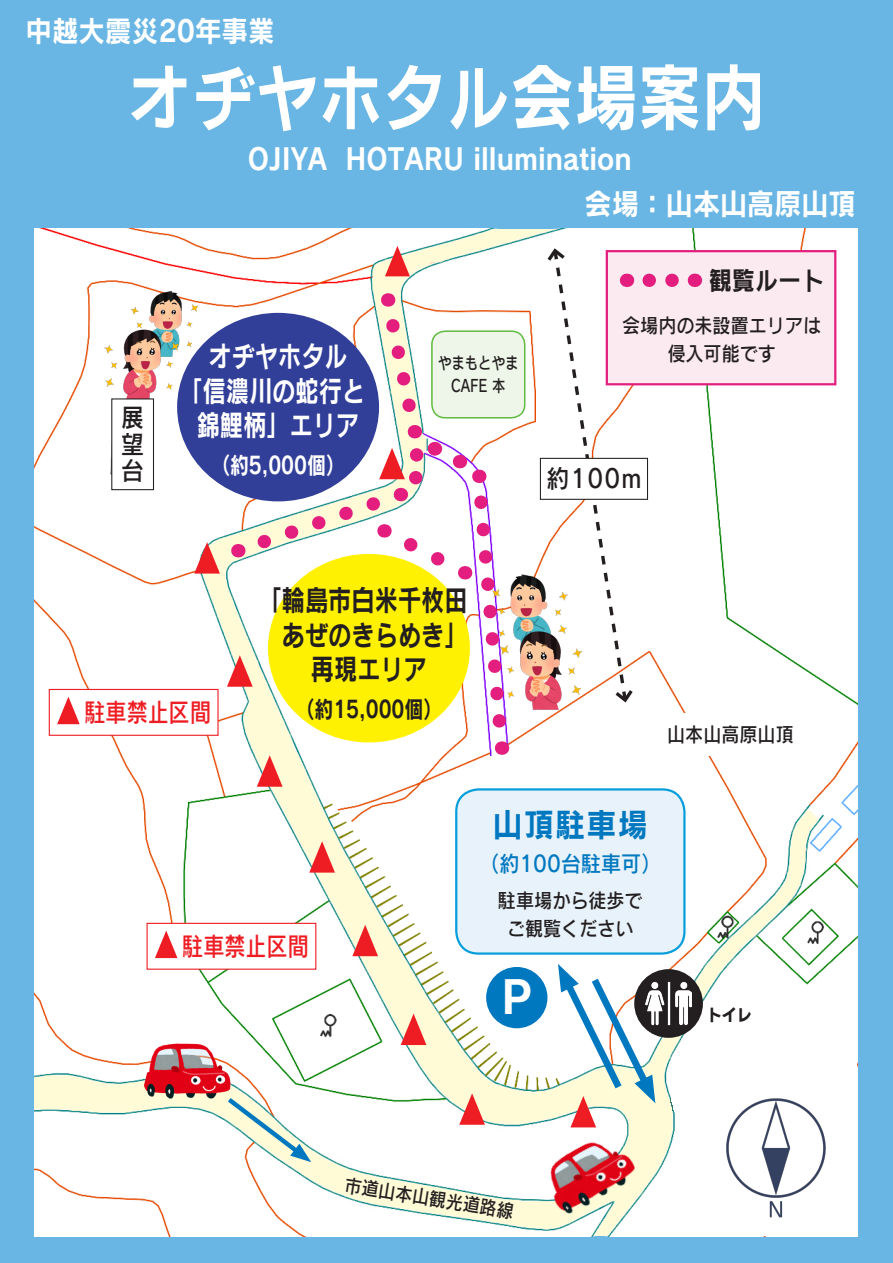
<style>
.page{position:relative;width:893px;height:1263px;background:#69b6e5}
.page>*{position:absolute;margin:0;border:0;box-sizing:border-box;transform-origin:0 0}
.t1{font:73.35px "Rodin Cattleya Pro B";color:#fff;scale:.87 1}
.t2{font:44.7px "Rodin Cattleya Pro B";color:#fff}
.t3{font:32.7px "Rodin Cattleya Pro B";letter-spacing:.05em;color:#0078c0;scale:.91 1}
.t4{font:29.85px "Rodin Cattleya Pro B";color:#fff;scale:.91 1}
.t5{font:29.25px "Rodin Cattleya Pro B";color:#fff;scale:.91 1}
.t6{font:29.1px "Rodin Cattleya Pro B";color:#231f20;scale:.8 1}
.t7{font:29.1px "Rodin Cattleya Pro B";color:#fff;scale:.8 1}
.t8{font:25.8px "Rodin Cattleya Pro DB";color:#ee1d23;scale:.82 1}
.t9{font:25.65px "Rodin Cattleya Pro B";color:#231f20;scale:.9 1}
.t10{font:25.5px "Rodin Cattleya Pro DB";letter-spacing:.05em;color:#231f20;scale:.9 1}
.t11{font:23.4px "Rodin Cattleya Pro B";color:#231f20;scale:.8 1}
.t12{font:23.4px "Rodin Cattleya Pro B";color:#fff;scale:.8 1}
.t13{font:22.35px "Rodin Cattleya Pro DB";color:#0078c0;scale:.9 1}
.t14{font:20.1px "Rodin Cattleya Pro DB";color:#231f20;scale:.9 1}
.t15{font:19.05px "Rodin Cattleya Pro DB";color:#231f20;scale:.9 1}
.t16{font:16.8px "Rodin Cattleya Pro DB";color:#231f20;scale:.8 1}
.t17{font:16.8px "Rodin Cattleya Pro EB";color:#231f20;scale:.9 1}
</style>
<div class="page">
<img style="left:35px;top:228px;width:822px;height:1008px">
<svg style="left:459px;top:1093px;width:26px;height:32px"></svg>
<svg style="left:401px;top:1013px;width:25px;height:32px"></svg>
<svg style="left:352px;top:925px;width:26px;height:31px"></svg>
<svg style="left:309px;top:841px;width:26px;height:32px"></svg>
<svg style="left:257px;top:755px;width:26px;height:32px"></svg>
<svg style="left:194px;top:542px;width:26px;height:32px"></svg>
<svg style="left:385px;top:246px;width:25px;height:30px"></svg>
<div style="left:737px;top:374px;width:40px;height:224px;background:#fff"></div>
<div style="left:826px;top:973px;width:31px;height:46px;background:#fff"></div>
<div style="left:788px;top:996px;width:50px;height:36px;background:#fff"></div>
<div style="left:682px;top:1078px;width:113px;height:50px;background:#fff"></div>
<div style="left:678px;top:1098px;width:14px;height:14px;background:#fff"></div>
<div style="left:656px;top:1107px;width:10px;height:14px;background:#fffbd6"></div>
<div style="left:658px;top:1102px;width:11px;height:14px;background:#fffbd6"></div>
<div style="left:661px;top:1107px;width:10px;height:14px;background:#fffbd6"></div>
<div style="left:659px;top:1099px;width:11px;height:14px;background:#fffbd6"></div>
<div style="left:721px;top:709px;width:119px;height:40px;background:#fff"></div>
<div style="left:148px;top:651px;width:48px;height:35px;background:#fff"></div>
<div style="left:196px;top:853px;width:60px;height:92px;background:#fff"></div>
<div style="left:223px;top:823px;width:24px;height:34px;background:#fff"></div>
<div style="left:193px;top:1009px;width:24px;height:34px;background:#fff"></div>
<div style="left:450px;top:1143px;width:125px;height:34px;background:#fff"></div>
<div style="left:408px;top:1107px;width:38px;height:35px;background:#fff"></div>
<div style="left:164px;top:446px;width:29px;height:35px;background:#fff"></div>
<div style="left:211px;top:320px;width:30px;height:35px;background:#fff"></div>
<div style="left:42px;top:258px;width:29px;height:35px;background:#fff"></div>
<svg style="left:556px;top:964px;width:101px;height:163px;background:#d8e4e4"></svg>
<svg style="left:223px;top:1093px;width:88px;height:69px;background:#e1ebe3"></svg>
<div style="left:486px;top:967px;width:61px;height:61px;background:#0078c0;border-radius:50%"></div>
<div style="left:432px;top:331px;width:93px;height:87px;background:#edf6e8;border-radius:13px"></div>
<div style="left:431px;top:330px;width:94px;height:89px;border:2px solid #65bc46;border-radius:13px"></div>
<div style="left:456px;top:789px;width:228px;height:164px;background:#e8f2fa;border-radius:22px"></div>
<div style="left:455px;top:788px;width:231px;height:167px;border:2px solid #069edb;border-radius:22px"></div>
<div style="left:634px;top:969px;width:69px;height:69px;background:#231f20;border-radius:50%"></div>
<img style="left:645px;top:982px;width:47px;height:44px">
<img style="left:142px;top:1038px;width:92px;height:68px">
<img style="left:531px;top:1122px;width:115px;height:105px">
<div style="left:540px;top:458px;width:107px;height:41px;background:#fff"></div>
<div style="left:540px;top:458px;width:108px;height:42px;border:1px solid #231f20"></div>
<div style="left:177px;top:313px;width:202px;height:188px;background:#323f99;border-radius:50%"></div>
<div style="left:647px;top:713px;width:167px;height:43px;background:#fff"></div>
<div style="left:225px;top:745px;width:19px;height:16px;background:#fff"></div>
<div style="left:81px;top:691px;width:160px;height:21px;background:#fff"></div>
<div style="left:606px;top:250px;width:230px;height:135px;background:#fbeaef;border:2px solid #e31e7e"></div>
<svg style="left:649px;top:274px;width:30px;height:13px"></svg>
<svg style="left:544px;top:246px;width:92px;height:459px"></svg>
<svg style="left:694px;top:274px;width:1px;height:13px"></svg>
<img style="left:514px;top:570px;width:56px;height:55px">
<img style="left:514px;top:625px;width:72px;height:89px">
<img style="left:129px;top:287px;width:72px;height:73px">
<img style="left:102px;top:324px;width:79px;height:80px">
<svg style="left:502px;top:741px;width:1px;height:14px"></svg>
<svg style="left:227px;top:293px;width:287px;height:442px"></svg>
<div style="left:49px;top:689px;width:169px;height:46px;background:#fff"></div>
<div style="left:49px;top:689px;width:170px;height:47px;border:1px solid #ee1d23"></div>
<svg style="left:57px;top:697px;width:23px;height:27px"></svg>
<div style="left:147px;top:923px;width:169px;height:46px;background:#fff"></div>
<div style="left:147px;top:923px;width:169px;height:47px;border:1px solid #ee1d23"></div>
<svg style="left:155px;top:930px;width:22px;height:28px"></svg>
<div style="left:112px;top:399px;width:41px;height:91px;background:#fff"></div>
<div style="left:111px;top:398px;width:43px;height:92px;border:1px solid #231f20"></div>
<div style="left:714px;top:1049px;width:143px;height:187px;background:#fff"></div>
<img style="left:726px;top:1098px;width:100px;height:119px">
<svg style="left:670px;top:1025px;width:69px;height:86px"></svg>
<p class="t5" style="left:25px;top:11px;width:275px">中越大震災20年事業</p>
<p class="t1" style="left:128px;top:48px;width:735px">オヂヤホタル会場案内</p>
<p class="t5" style="left:345px;top:140px;width:316px">HOTARU illumination</p>
<p class="t5" style="left:248px;top:140px;width:89px">OJIYA</p>
<p class="t10" style="left:121px;top:401px;width:27px">展</p>
<p class="t10" style="left:121px;top:427px;width:27px">望</p>
<p class="t10" style="left:121px;top:454px;width:27px">台</p>
<p class="t7" style="left:208px;top:337px;width:176px">オヂヤホタル</p>
<p class="t7" style="left:179px;top:371px;width:234px">「信濃川の蛇行と</p>
<p class="t7" style="left:197px;top:406px;width:205px">錦鯉柄」エリア</p>
<p class="t12" style="left:211px;top:449px;width:168px">（約5,000個(</p>
<p class="t16" style="left:438px;top:352px;width:102px">やまもとやま</p>
<p class="t16" style="left:451px;top:375px;width:70px">CAFE 本</p>
<p class="t4" style="left:585px;top:184px;width:299px">会場：山本山高原山頂</p>
<p class="t9" style="left:709px;top:263px;width:130px">観覧ルート</p>
<p class="t14" style="left:622px;top:312px;width:223px">会場内の未設置エリアは</p>
<p class="t14" style="left:667px;top:340px;width:122px">侵入可能です</p>
<p class="t10" style="left:546px;top:462px;width:107px">約100m</p>
<p class="t8" style="left:56px;top:695px;width:191px">　駐車禁止区間</p>
<p class="t6" style="left:259px;top:581px;width:263px">「輪島市白米千枚田</p>
<p class="t6" style="left:282px;top:615px;width:234px">あぜのきらめき「</p>
<p class="t6" style="left:311px;top:650px;width:147px">再現エリア</p>
<p class="t11" style="left:296px;top:693px;width:184px">（約15,000個(</p>
<p class="t14" style="left:667px;top:721px;width:142px">山本山高原山頂</p>
<p class="t8" style="left:154px;top:929px;width:191px">　駐車禁止区間</p>
<p class="t3" style="left:493px;top:803px;width:172px">山頂駐車場</p>
<p class="t13" style="left:479px;top:849px;width:204px">（約100台駐車可(</p>
<p class="t14" style="left:498px;top:887px;width:162px">駐車場から徒歩で</p>
<p class="t14" style="left:507px;top:915px;width:142px">ご観覧ください</p>
<p class="t2" style="left:501px;top:968px;width:33px">P</p>
<p class="t15" style="left:347px;top:1172px;width:191px;rotate:9deg">市道山本山観光道路線</p>
<p class="t17" style="left:707px;top:1003px;width:52px">トイレ</p>
</div>
